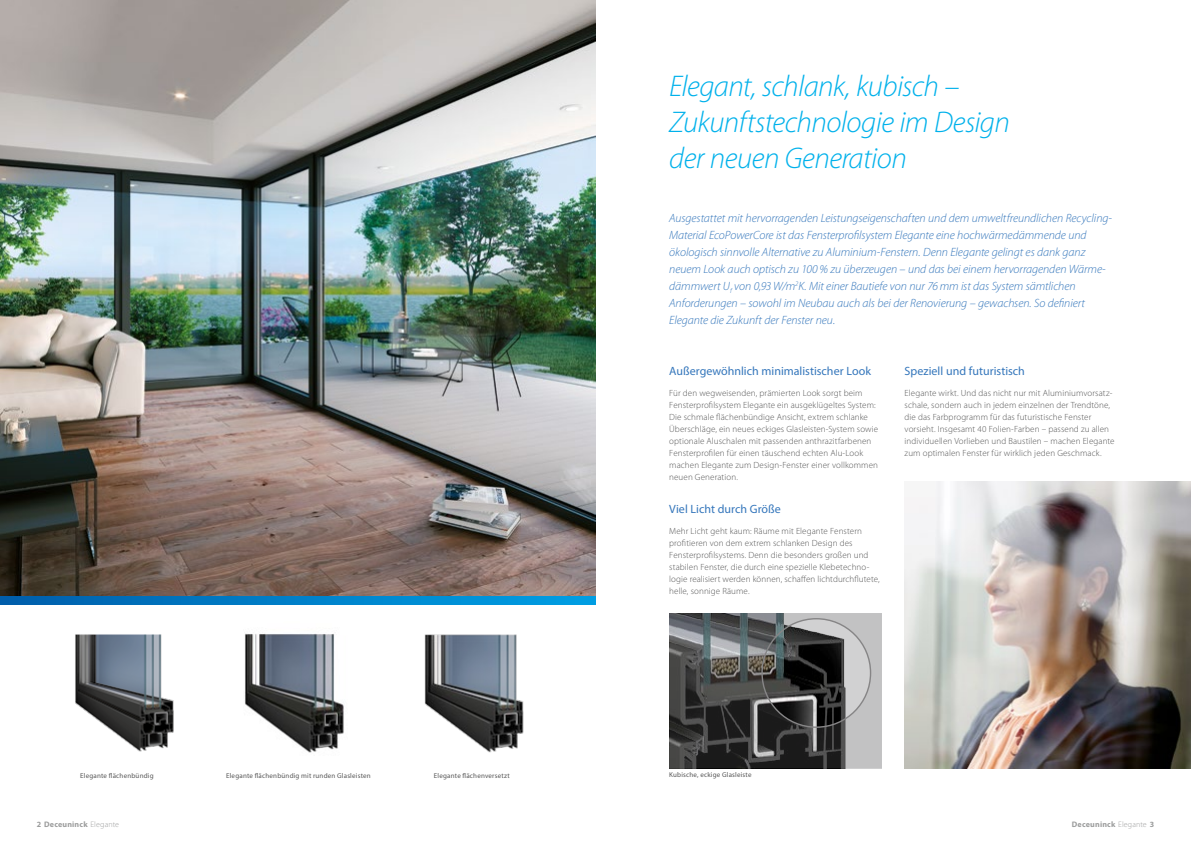
<style>
.page{position:relative;width:1191px;height:842px;background:#fff}
.page>*{position:absolute;margin:0;border:0;box-sizing:border-box;transform-origin:0 0}
.t1{font:italic 300 30px/36px "Myriad Pro";letter-spacing:-.02em;color:#00b1eb}
.t2{font:italic 300 12px/17px "Myriad Pro";letter-spacing:-.005em;color:#3476bb}
.t3{font:12px "Myriad Pro";color:#3476bb}
.t4{font:300 9px/12px "Myriad Pro";letter-spacing:.01em;color:#565656}
.t5{font:700 8px "Myriad Pro";letter-spacing:.025em;color:#9c9d9d}
.t6{font:7px "Myriad Pro";letter-spacing:.025em;color:#565656}
.s1{font-weight:300}
</style>
<div class="page">
<img style="left:389px;top:604px;width:180px;height:149px">
<img style="left:46px;top:604px;width:156px;height:148px">
<img style="left:220px;top:604px;width:156px;height:149px">
<svg style="left:0;top:595px;width:595px;height:9px;background:#0d7cbb"></svg>
<img style="left:904px;top:482px;width:287px;height:286px">
<svg style="left:669px;top:613px;width:213px;height:155px;background:#5d5d5e"></svg>
<img style="left:0;top:0;width:595px;height:595px">
<h1 class="t1" style="left:669px;top:68px;width:342px">Elegant, schlank, kubisch –<br>Zukunftstechnologie im Design der neuen Generation</h1>
<p class="t2" style="left:669px;top:209px;width:444px">Ausgestattet mit hervorragenden Leistungseigenschaften und dem umweltfreundlichen Recycling-Material EcoPowerCore ist das Fensterprofilsystem Elegante eine hochwärmedämmende und ökologisch sinnvolle Alternative zu Aluminium-Fenstern. Denn Elegante gelingt es dank ganz neuem Look auch optisch zu 100 % zu überzeugen – und das bei einem hervorragenden Wärme&shy;dämmwert U<sub>f</sub> von 0,93 W/m<sup>2</sup>K. Mit einer Bautiefe von nur 76mm ist das System sämtlichen Anforderungen – sowohl im Neubau auch als bei der Renovierung – gewachsen. So definiert Elegante die Zukunft der Fenster neu.</p>
<h2 class="t3" style="left:669px;top:363px;width:203px">Außergewöhnlich minimalistischer Look</h2>
<p class="t4" style="left:669px;top:387px;width:210px">Für den wegweisenden, prämierten Look sorgt beim Fensterprofilsystem Elegante ein ausgeklügeltes System:<br>Die schmale flächenbündige Ansicht, extrem schlanke Überschläge, ein neues eckiges Glasleisten-System sowie optionale Aluschalen mit passenden anthrazitfarbenen Fensterprofilen für einen täuschend echten Alu-Look machen Elegante zum Design-Fenster einer vollkommen neuen Generation.</p>
<h2 class="t3" style="left:669px;top:501px;width:113px">Viel Licht durch Größe</h2>
<p class="t4" style="left:669px;top:525px;width:212px">Mehr Licht geht kaum: Räume mit Elegante Fenstern profitieren von dem extrem schlanken Design des Fensterprofilsystems. Denn die besonders großen und stabilen Fenster, die durch eine spezielle Klebetechno&shy;logie realisiert werden können, schaffen lichtdurchflutete, helle, sonnige Räume.</p>
<h2 class="t3" style="left:904px;top:363px;width:122px">Speziell und futuristisch</h2>
<p class="t4" style="left:904px;top:387px;width:211px">Elegante wirkt. Und das nicht nur mit Aluminiumvorsatz&shy;schale, sondern auch in jedem einzelnen der Trendtöne, die das Farbprogramm für das futuristische Fenster vorsieht. Insgesamt 40 Folien-Farben – passend zu allen individuellen Vorlieben und Baustilen – machen Elegante zum optimalen Fenster für wirklich jeden Geschmack.</p>
<p class="t6" style="left:80px;top:771px;width:75px">Elegante flächenbündig</p>
<p class="t6" style="left:226px;top:771px;width:146px">Elegante flächenbündig mit runden Glasleisten</p>
<p class="t6" style="left:434px;top:771px;width:77px">Elegante flächenversetzt</p>
<p class="t6" style="left:669px;top:771px;width:84px">Kubische, eckige Glasleiste</p>
<p class="t5" style="left:37px;top:819px;width:84px">2 Deceuninck <span class="s1">Elegante</span></p>
<p class="t5" style="left:1071px;top:819px;width:84px">Deceuninck <span class="s1">Elegante</span> 3</p>
</div>
